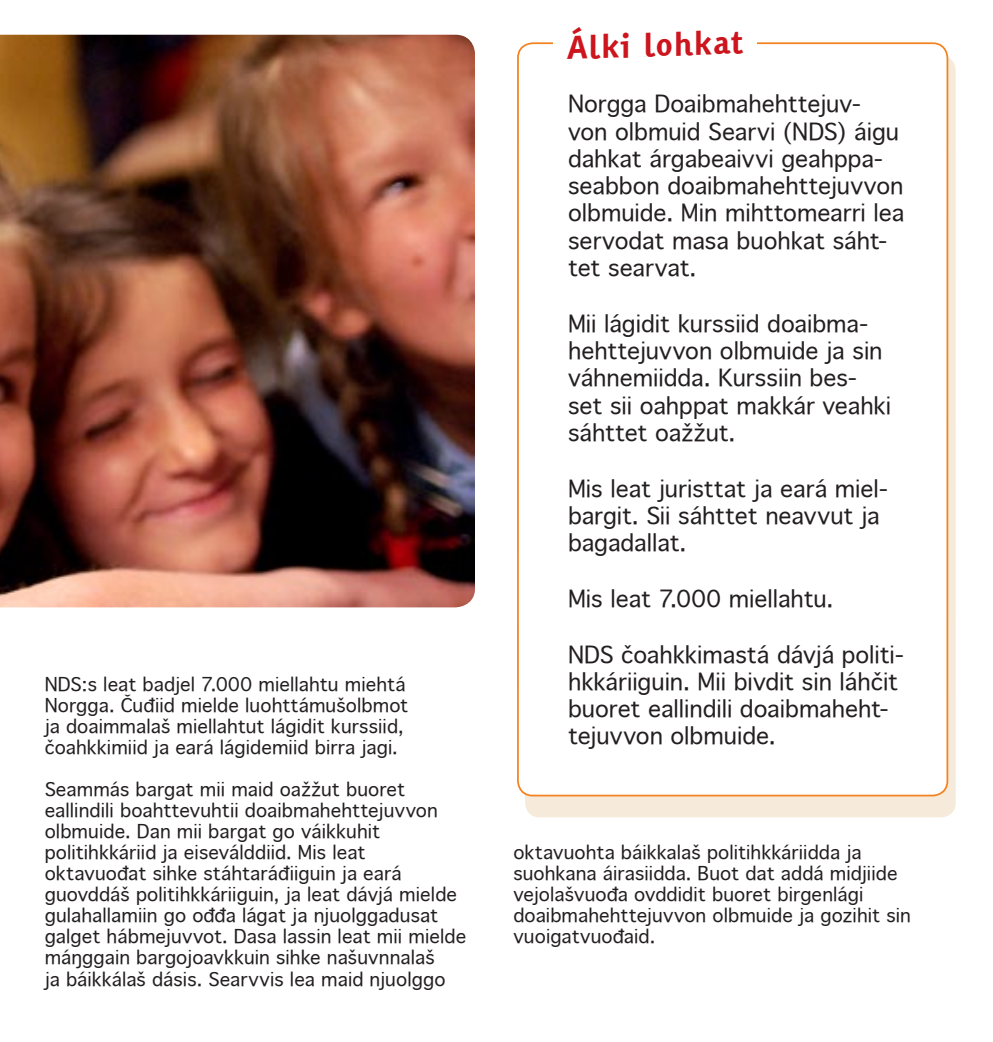
<style>
.page{position:relative;width:993px;height:1042px;background:#fff}
.page>*{position:absolute;margin:0;border:0;box-sizing:border-box;transform-origin:0 0}
.t1{font:700 32.02px "Karbid";color:#cd151d}
.lettlesttekst{font:22.75px/27.3px "Geneva Sami";color:#231f20}
.samebrød{font:18.38px/21px "Geneva Sami";letter-spacing:.005em;color:#231f20}
</style>
<div class="page">
<svg style="left:525px;top:56px;width:430px;height:761px;background:#f5e4cf"></svg>
<svg style="left:517px;top:42px;width:431px;height:753px"></svg>
<div style="left:552px;top:35px;width:204px;height:18px;background:#fff"></div>
<img style="left:0;top:35px;width:474px;height:572px">
<p class="samebrød" style="left:45px;top:674px;width:365px">NDS:s leat badjel 7.000 miellahtu miehtá Norgga. Čuđiid mielde luohttámušolbmot ja doaimmalaš miellahtut lágidit kurssiid, čoahkkimiid ja eará lágidemiid birra jagi.</p>
<p class="samebrød" style="left:45px;top:779px;width:423px">Seammás bargat mii maid oažžut buoret eallindili boahttevuhtii doaibmahehttejuvvon olbmuide. Dan mii bargat go váikkuhit politihkkáriid ja eiseválddiid. Mis leat oktavuođat sihke stáhtaráđiiguin ja eará guovddáš politihkkáriiguin, ja leat dávjá mielde gulahallamiin go ođđa lágat ja njuolggadusat galget hábmejuvvot. Dasa lassin leat mii mielde máŋggain bargojoavkkuin sihke našuvnnalaš<br>ja báikkálaš dásis. Searvvis lea maid njuolggo</p>
<p class="t1" style="left:565px;top:27px;width:179px;rotate:-2deg">Álki lohkat</p>
<p class="lettlesttekst" style="left:568px;top:90px;width:337px">Norgga Doaibmahehttejuv&shy;von olbmuid Searvi (NDS) áigu dahkat árgabeaivvi geahppa&shy;seabbon doaibmahehttejuvvon olbmuide. Min mihttomearri lea servodat masa buohkat sáht&shy;tet searvat.</p>
<p class="lettlesttekst" style="left:568px;top:309px;width:324px">Mii lágidit kurssiid doaibma&shy;hehttejuvvon olbmuide ja sin váhnemiidda. Kurssiin bes&shy;set sii oahppat makkár veahki sáhttet oažžut.</p>
<p class="lettlesttekst" style="left:568px;top:474px;width:321px">Mis leat juristtat ja eará miel&shy;bargit. Sii sáhttet neavvut ja bagadallat.</p>
<p class="lettlesttekst" style="left:568px;top:584px;width:267px">Mis leat 7.000 miellahtu.</p>
<p class="lettlesttekst" style="left:568px;top:640px;width:337px">NDS čoahkkimastá dávjá politi&shy;hkkáriiguin. Mii bivdit sin láhčit buoret eallindili doaibmaheht&shy;tejuvvon olbmuide.</p>
<p class="samebrød" style="left:513px;top:842px;width:399px">oktavuohta báikkalaš politihkkáriidda ja suohkana áirasiidda. Buot dat addá midjiide vejolašvuođa ovddidit buoret birgenlági doaibmahehttejuvvon olbmuide ja gozihit sin vuoigatvuođaid.</p>
</div>
